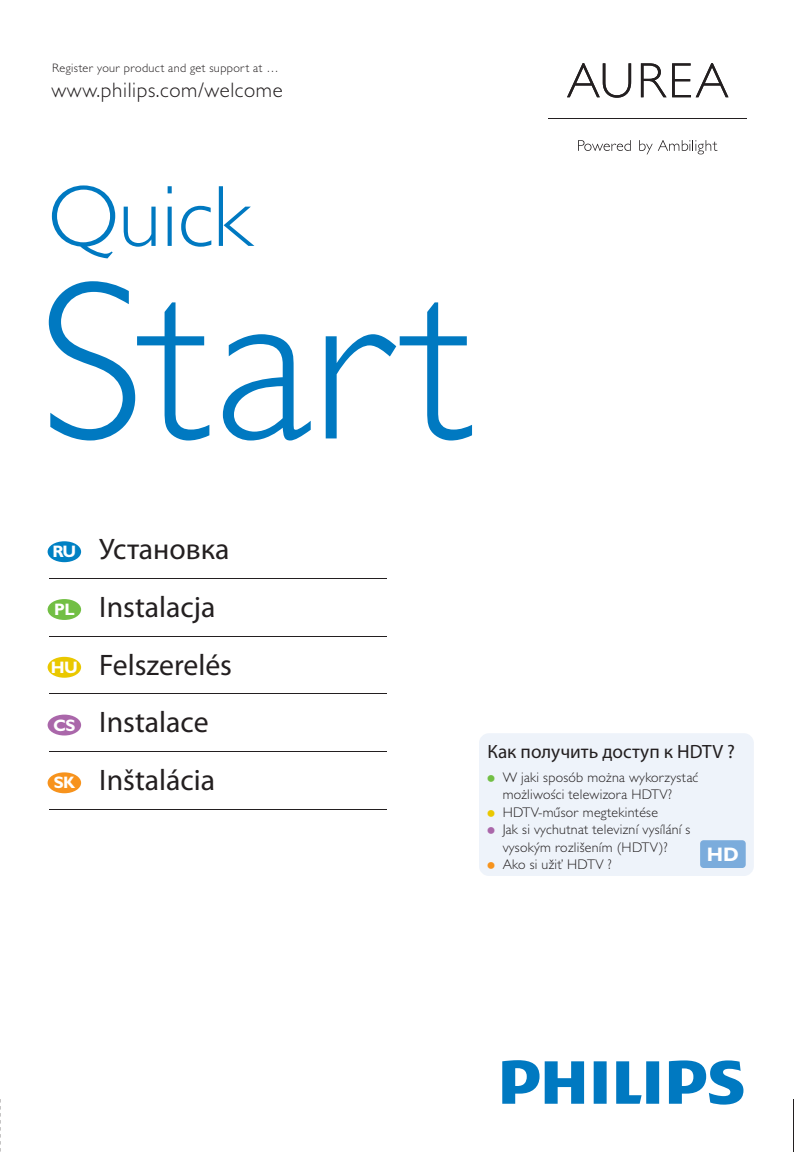
<style>
.page{position:relative;width:794px;height:1166px;background:#fff}
.page>*{position:absolute;margin:0;border:0;box-sizing:border-box;transform-origin:0 0}
.t1{font:300 227.5px "Gill Sans MT Pro";letter-spacing:.01em;color:#0079c1}
.t2{font:300 87.5px "Gill Sans MT Pro";color:#0079c1}
.t3{font:29.75px/57.8px "Gill Sans Alt One WGL Light";color:#231f20}
.t4{font:300 28px "Gill Sans MT Pro";color:#72bf44}
.t5{font:300 28px "Gill Sans MT Pro";color:#eac800}
.t6{font:300 28px "Gill Sans MT Pro";color:#aa67aa}
.t7{font:300 28px "Gill Sans MT Pro";color:#f7931d}
.t8{font:300 21px "Gill Sans MT Pro";letter-spacing:.03em;color:#231f20}
.t9{font:700 19.6px "Gill Sans MT Pro";color:#fff}
.t10{font:19.25px "Gill Sans Alt One WGL Light";color:#231f20}
.t11{font:300 14px/17.5px "Gill Sans MT Pro";letter-spacing:.02em;color:#231f20}
.t12{font:300 12.25px "Gill Sans MT Pro";letter-spacing:.03em;color:#231f20}
.s1{font-family:"Gill Sans MT Pro";font-weight:700;font-size:16.62px;color:#fff}
</style>
<div class="page">
<svg style="left:0;top:1099px;width:1px;height:52px"></svg>
<hr style="left:793px;top:1099px;width:1px;height:52px;background:#231f20">
<svg style="left:578px;top:140px;width:53px;height:11px"></svg>
<svg style="left:639px;top:140px;width:13px;height:14px"></svg>
<svg style="left:658px;top:140px;width:59px;height:14px"></svg>
<svg style="left:567px;top:63px;width:64px;height:35px"></svg>
<svg style="left:641px;top:63px;width:25px;height:34px"></svg>
<svg style="left:672px;top:63px;width:56px;height:34px"></svg>
<hr style="left:548px;top:118px;width:199px;height:1px;background:#231f20">
<svg style="left:502px;top:1060px;width:241px;height:44px"></svg>
<div style="left:479px;top:733px;width:275px;height:143px;background:#eef3fa;border-radius:10px"></div>
<div style="left:700px;top:840px;width:45px;height:28px;background:#7bacdc;border-radius:3px"></div>
<hr style="left:50px;top:578px;width:337px;height:1px;background:#231f20">
<div style="left:48px;top:541px;width:33px;height:21px;background:#0081c4;border-radius:50%"></div>
<hr style="left:50px;top:636px;width:337px;height:1px;background:#231f20">
<div style="left:48px;top:599px;width:33px;height:21px;background:#72bf44;border-radius:50%"></div>
<hr style="left:50px;top:693px;width:337px;height:1px;background:#231f20">
<div style="left:48px;top:657px;width:33px;height:21px;background:#eac800;border-radius:50%"></div>
<hr style="left:50px;top:751px;width:337px;height:1px;background:#231f20">
<hr style="left:50px;top:809px;width:337px;height:1px;background:#231f20">
<div style="left:48px;top:714px;width:33px;height:21px;background:#aa67aa;border-radius:50%"></div>
<div style="left:48px;top:772px;width:33px;height:21px;background:#f7931d;border-radius:50%"></div>
<p class="t12" style="left:52px;top:63px;width:228px">Register your product and get support at …</p>
<h3 class="t8" style="left:51px;top:82px;width:233px">www.philips.com/welcome</h3>
<h2 class="t2" style="left:49px;top:183px;width:205px">Quick</h2>
<h1 class="t1" style="left:38px;top:275px;width:438px">Start</h1>
<h3 class="t3" style="left:51px;top:522px;width:183px"><span class="s1">RU</span> Установка<br><span class="s1">PL</span> Instalacja<br><span class="s1">HU</span> Felszerelés<br><span class="s1">CS</span> Instalace<br><span class="s1">SK</span> Inštalácia</h3>
<h3 class="t10" style="left:487px;top:744px;width:249px">Как получить доступ к HDTV ?</h3>
<p class="t11" style="left:502px;top:769px;width:197px">W jaki sposób można wykorzystać możliwości telewizora HDTV?<br>HDTV-műsor megtekintése<br>Jak si vychutnat televizní vysílání s vysokým rozlišením (HDTV)?<br>Ako si užiť HDTV ?</p>
<h3 class="t4" style="left:484px;top:768px;width:15px">•</h3>
<h3 class="t5" style="left:484px;top:803px;width:15px">•</h3>
<h3 class="t6" style="left:484px;top:820px;width:15px">•</h3>
<h3 class="t7" style="left:484px;top:855px;width:15px">•</h3>
<h3 class="t9" style="left:707px;top:842px;width:34px">HD</h3>
</div>
